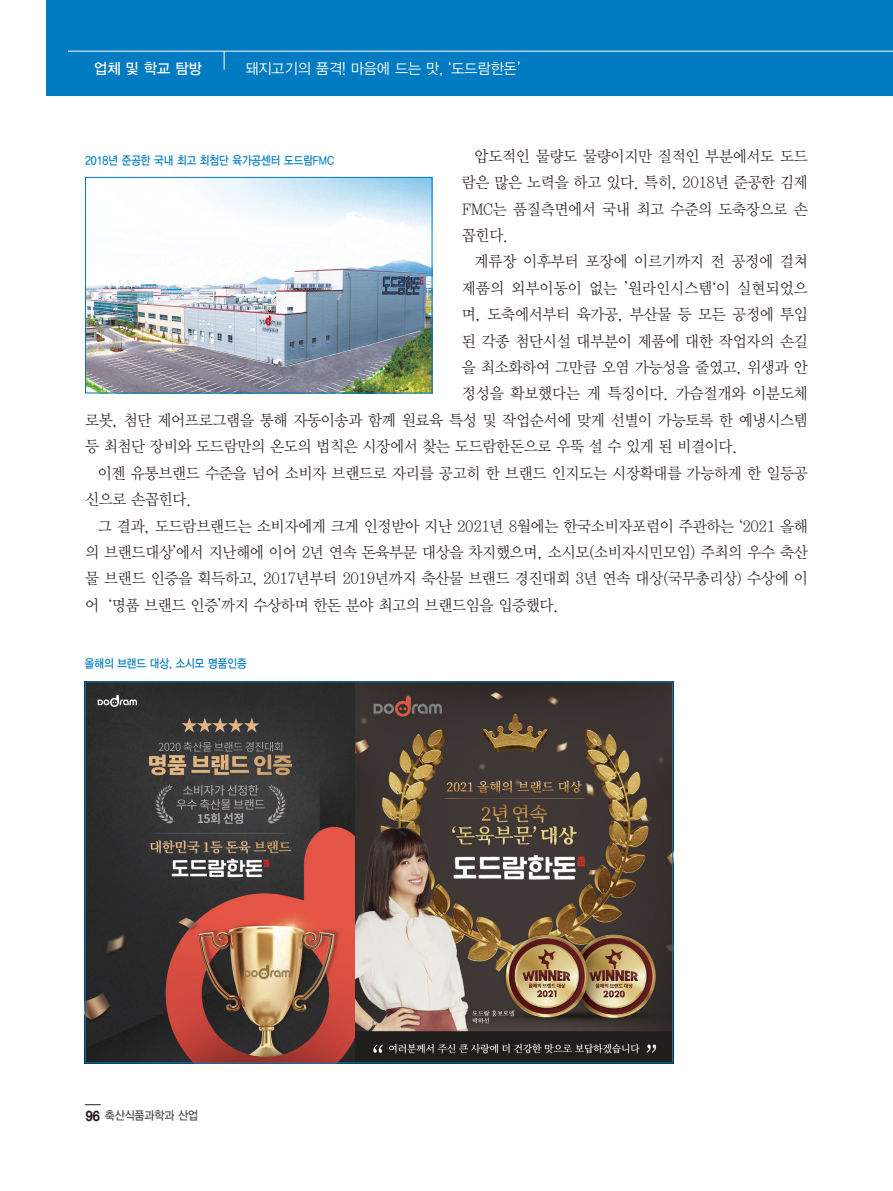
<style>
.page{position:relative;width:893px;height:1191px;background:#fff}
.page>*{position:absolute;margin:0;border:0;box-sizing:border-box;transform-origin:0 0}
.t1{font:15.75px/26.4px "YDVY Mj O32";letter-spacing:-.02em;color:#231916;text-align:justify;scale:.95 1}
.t2{font:15.75px "YDVY Mj O32";letter-spacing:.005em;color:#231916;scale:.95 1}
.t3{font:15px "YDVYGO32";color:#fff;scale:.95 1}
.t4{font:15px "YDVYGO33";color:#fff;scale:.96 1}
.t5{font:13.5px "YDVYGO36";color:#231916;scale:.91 1}
.t6{font:12px "YDVYGO33";color:#007ac0;scale:.87 1}
.t7{font:12px "YDVYGO33";letter-spacing:-.01em;color:#4d4a4a;scale:.91 1}
</style>
<div class="page">
<div style="left:47px;top:0;width:846px;height:95px;background:#007ac0"></div>
<hr style="left:68px;top:51px;width:825px;height:1px;background:#fff">
<svg style="left:224px;top:51px;width:1px;height:19px"></svg>
<svg style="left:85px;top:1104px;width:16px;height:1px"></svg>
<img style="left:87px;top:179px;width:343px;height:212px">
<div style="left:85px;top:177px;width:347px;height:216px;border:1px solid #007ac0"></div>
<img style="left:87px;top:683px;width:584px;height:378px">
<p class="t4" style="left:94px;top:58px;width:114px">업체 및 학교 탐방</p>
<p class="t3" style="left:245px;top:58px;width:291px">돼지고기의 품격! 마음에 드는 맛, ‘도드람한돈’</p>
<p class="t1" style="left:462px;top:142px;width:366px;text-indent:13px">압도적인 물량도 물량이지만 질적인 부분에서도 도드 람은 많은 노력을 하고 있다. 특히, 2018년 준공한 김제 FMC는 품질측면에서 국내 최고 수준의 도축장으로 손 꼽힌다.</p>
<p class="t1" style="left:475px;top:247px;width:352px">계류장 이후부터 포장에 이르기까지 전 공정에 걸쳐</p>
<p class="t2" style="left:462px;top:277px;width:366px">제품의 외부이동이 없는 ’원라인시스템‘이 실현되었으</p>
<p class="t1" style="left:462px;top:300px;width:366px">며, 도축에서부터 육가공, 부산물 등 모든 공정에 투입</p>
<p class="t1" style="left:462px;top:327px;width:366px">된 각종 첨단시설 대부분이 제품에 대한 작업자의 손길</p>
<p class="t1" style="left:462px;top:353px;width:366px">을 최소화하여 그만큼 오염 가능성을 줄였고, 위생과 안</p>
<p class="t1" style="left:462px;top:379px;width:366px">정성을 확보했다는 게 특징이다. 가슴절개와 이분도체</p>
<p class="t1" style="left:85px;top:406px;width:762px">로봇, 첨단 제어프로그램을 통해 자동이송과 함께 원료육 특성 및 작업순서에 맞게 선별이 가능토록 한 예냉시스템</p>
<p class="t1" style="left:85px;top:432px;width:689px">등 최첨단 장비와 도드람만의 온도의 법칙은 시장에서 찾는 도드람한돈으로 우뚝 설 수 있게 된 비결이다.</p>
<p class="t1" style="left:85px;top:459px;width:762px;text-indent:13px">이젠 유통브랜드 수준을 넘어 소비자 브랜드로 자리를 공고히 한 브랜드 인지도는 시장확대를 가능하게 한 일등공 신으로 손꼽힌다.</p>
<p class="t1" style="left:85px;top:511px;width:762px;text-indent:13px">그 결과, 도드람브랜드는 소비자에게 크게 인정받아 지난 2021년 8월에는 한국소비자포럼이 주관하는 ‘2021 올해 의 브랜드대상’에서 지난해에 이어 2년 연속 돈육부문 대상을 차지했으며, 소시모(소비자시민모임) 주최의 우수 축산 물 브랜드 인증을 획득하고, 2017년부터 2019년까지 축산물 브랜드 경진대회 3년 연속 대상(국무총리상) 수상에 이 어 ‘명품 브랜드 인증’까지 수상하며 한돈 분야 최고의 브랜드임을 입증했다.</p>
<p class="t6" style="left:85px;top:153px;width:288px">2018년 준공한 국내 최고 최첨단 육가공센터 도드람FMC</p>
<p class="t6" style="left:85px;top:655px;width:187px">올해의 브랜드 대상, 소시모 명품인증</p>
<p class="t5" style="left:86px;top:1106px;width:17px">96</p>
<p class="t7" style="left:105px;top:1106px;width:104px">축산식품과학과 산업</p>
</div>
